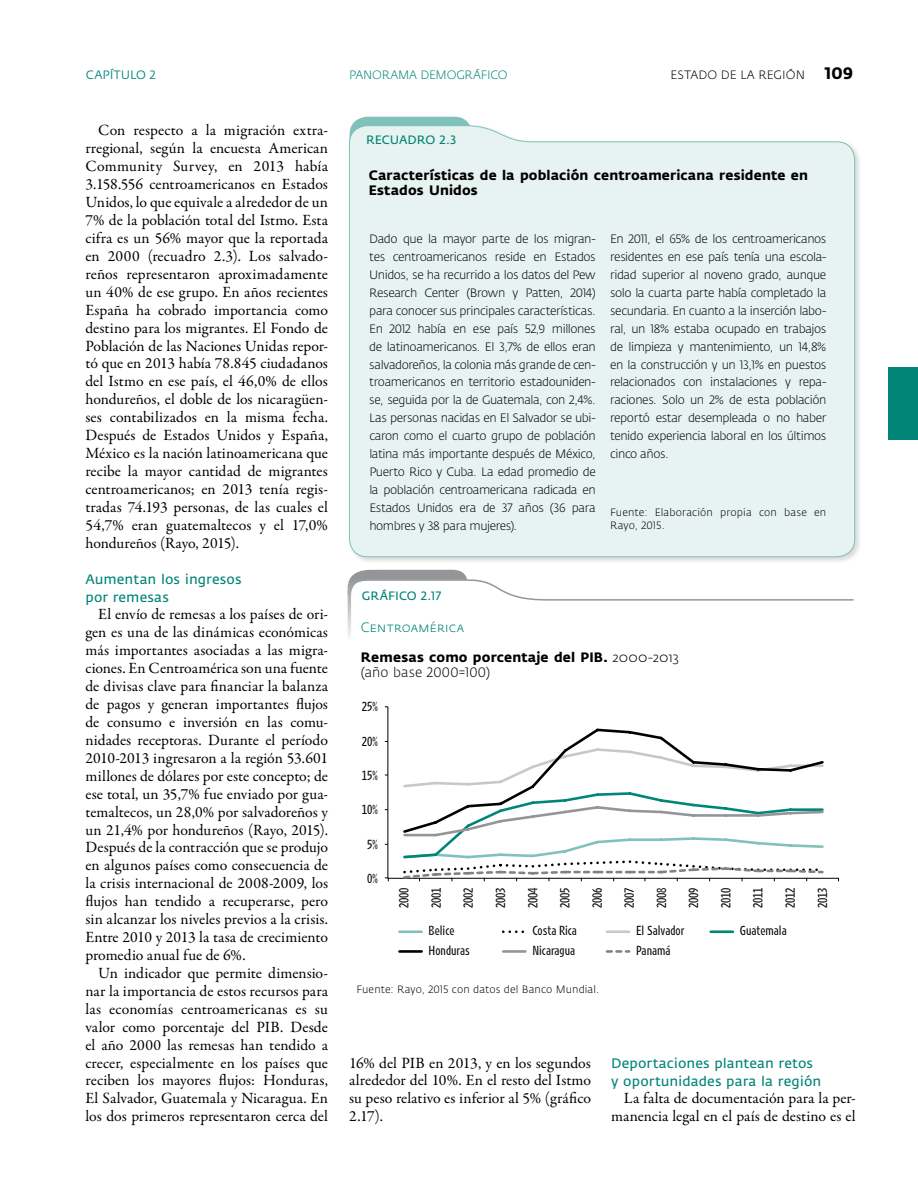
<style>
.page{position:relative;width:918px;height:1188px;background:#fff}
.page>*{position:absolute;margin:0;border:0;box-sizing:border-box;transform-origin:0 0}
.t1{font:15.75px/17.9px "Garamond Premr Pro";letter-spacing:.01em;color:#000;text-align:justify}
.t2{font:700 13.5px/15px "Fedra Sans";letter-spacing:.01em;color:#000}
.t3{font:13.5px/18px "Fedra Sans";letter-spacing:.005em;color:#008576}
.t4{font:13.5px "Fedra Sans Light SC";letter-spacing:.005em;color:#008576}
.t5{font:300 12px/18px "Fedra Sans";letter-spacing:-.03em;color:#000;text-align:justify}
.t6{font:12px "Retina A05";color:#000}
.t7{font:12px "Fedra Sans";letter-spacing:.005em;color:#008576}
.t8{font:300 12px "Fedra Sans";letter-spacing:-.015em;color:#008576}
.t9{font:300 12px "Fedra Sans";letter-spacing:.01em;color:#000}
.t10{font:12px "Fedra Sans";letter-spacing:.01em;color:#008576}
.t11{font:300 10.5px/12.6px "Fedra Sans";letter-spacing:.01em;color:#000}
.s1{font-weight:700;font-size:16.5px}
.s2{font-family:"Fedra Sans Light SC";font-weight:400}
.s3{font-weight:300}
</style>
<div class="page">
<div style="left:888px;top:367px;width:30px;height:73px;background:#008576"></div>
<svg style="left:347px;top:570px;width:507px;height:67px"></svg>
<hr style="left:387px;top:707px;width:1px;height:171px;background:#000">
<hr style="left:388px;top:878px;width:451px;height:1px;background:#000">
<svg style="left:570px;top:728px;width:104px;height:18px"></svg>
<svg style="left:402px;top:746px;width:423px;height:135px"></svg>
<hr style="left:399px;top:930px;width:23px;height:3px;background:#80c2ba">
<svg style="left:503px;top:930px;width:22px;height:3px"></svg>
<hr style="left:607px;top:930px;width:22px;height:3px;background:#c7c8ca">
<hr style="left:711px;top:930px;width:22px;height:3px;background:#008576">
<hr style="left:399px;top:950px;width:23px;height:3px;background:#000">
<hr style="left:503px;top:950px;width:22px;height:3px;background:#939598">
<svg style="left:607px;top:950px;width:22px;height:3px"></svg>
<div style="left:350px;top:117px;width:122px;height:44px;background:#80c2ba;border-radius:18px"></div>
<div style="left:348px;top:124px;width:515px;height:440px;background:#000;opacity:.15"></div>
<div style="left:349px;top:125px;width:506px;height:433px;background:#e6f3f1"></div>
<p class="t10" style="left:86px;top:68px;width:71px">CAPÍTULO 2</p>
<p class="t8" style="left:349px;top:68px;width:160px">PANORAMA DEMOGRÁFICO</p>
<p class="t9" style="left:670px;top:68px;width:184px">ESTADO DE LA REGIÓN <span class="s1">109</span></p>
<p class="t1" style="left:85px;top:122px;width:244px;text-indent:13px">Con respecto a la migración extra&shy;rregional, según la encuesta American Community Survey, en 2013 había 3.158.556 centroamericanos en Estados Unidos, lo que equivale a alrededor de un 7% de la población total del Istmo. Esta cifra es un 56% mayor que la reportada en 2000 (recuadro 2.3). Los salvado&shy;reños representaron aproximadamente un 40% de ese grupo. En años recientes España ha cobrado importancia como destino para los migrantes. El Fondo de Población de las Naciones Unidas repor&shy;tó que en 2013 había 78.845 ciudadanos del Istmo en ese país, el 46,0% de ellos hondureños, el doble de los nicaragüen&shy;ses contabilizados en la misma fecha.<br>Después de Estados Unidos y España, México es la nación latinoamericana que recibe la mayor cantidad de migrantes centroamericanos; en 2013 tenía regis&shy;tradas 74.193 personas, de las cuales el 54,7% eran guatemaltecos y el 17,0% hondureños (Rayo, 2015).</p>
<p class="t3" style="left:85px;top:570px;width:158px">Aumentan los ingresos por remesas</p>
<p class="t1" style="left:85px;top:606px;width:244px;text-indent:13px">El envío de remesas a los países de ori&shy;gen es una de las dinámicas económicas más importantes asociadas a las migra&shy;ciones. En Centroamérica son una fuente de divisas clave para financiar la balanza de pagos y generan importantes flujos de consumo e inversión en las comu&shy;nidades receptoras. Durante el período 2010-2013 ingresaron a la región 53.601 millones de dólares por este concepto; de ese total, un 35,7% fue enviado por gua&shy;temaltecos, un 28,0% por salvadoreños y un 21,4% por hondureños (Rayo, 2015).<br>Después de la contracción que se produjo en algunos países como consecuencia de la crisis internacional de 2008-2009, los flujos han tendido a recuperarse, pero sin alcanzar los niveles previos a la crisis.<br>Entre 2010 y 2013 la tasa de crecimiento promedio anual fue de 6%.</p>
<p class="t1" style="left:85px;top:964px;width:244px;text-indent:13px">Un indicador que permite dimensio&shy;nar la importancia de estos recursos para las economías centroamericanas es su valor como porcentaje del PIB. Desde el año 2000 las remesas han tendido a crecer, especialmente en los países que reciben los mayores flujos: Honduras, El Salvador, Guatemala y Nicaragua. En los dos primeros representaron cerca del</p>
<p class="t7" style="left:366px;top:133px;width:92px">RECUADRO 2.3</p>
<p class="t2" style="left:369px;top:168px;width:441px">Características de la población centroamericana residente en<br>Estados Unidos</p>
<p class="t5" style="left:610px;top:230px;width:218px">En 2011, el 65% de los centroamericanos residentes en ese país tenía una escola&shy;ridad superior al noveno grado, aunque solo la cuarta parte había completado la secundaria. En cuanto a la inserción labo&shy;ral, un 18% estaba ocupado en trabajos de limpieza y mantenimiento, un 14,8% en la construcción y un 13,1% en puestos relacionados con instalaciones y repa&shy;raciones. Solo un 2% de esta población reportó estar desempleada o no haber tenido experiencia laboral en los últimos cinco años.</p>
<p class="t7" style="left:359px;top:133px;width:91px">RECUADRO 3.3</p>
<p class="t5" style="left:369px;top:230px;width:228px">Dado que la mayor parte de los migran&shy;tes centroamericanos reside en Estados Unidos, se ha recurrido a los datos del Pew Research Center (Brown y Patten, 2014) para conocer sus principales características.<br>En 2012 había en ese país 52,9 millones de latinoamericanos. El 3,7% de ellos eran salvadoreños, la colonia más grande de cen&shy;troamericanos en territorio estadouniden&shy;se, seguida por la de Guatemala, con 2,4%.<br>Las personas nacidas en El Salvador se ubi&shy;caron como el cuarto grupo de población latina más importante después de México, Puerto Rico y Cuba. La edad promedio de la población centroamericana radicada en Estados Unidos era de 37 años (36 para hombres y 38 para mujeres).</p>
<p class="t11" style="left:610px;top:507px;width:218px">Fuente: Elaboración propia con base en<br>Rayo, 2015.</p>
<p class="t7" style="left:362px;top:590px;width:81px">GRÁFICO 2.17</p>
<p class="t4" style="left:361px;top:620px;width:105px">Centroamérica</p>
<p class="t2" style="left:361px;top:650px;width:320px">Remesas como porcentaje del PIB. <span class="s2">2000-2013 </span><span class="s3">(año base 2000=100)</span></p>
<p class="t6" style="left:362px;top:700px;width:17px">25%</p>
<p class="t6" style="left:362px;top:734px;width:17px">20%</p>
<p class="t6" style="left:362px;top:768px;width:17px">15%</p>
<p class="t6" style="left:362px;top:803px;width:17px">10%</p>
<p class="t6" style="left:367px;top:837px;width:12px">5%</p>
<p class="t6" style="left:367px;top:871px;width:12px">0%</p>
<p class="t6" style="left:397px;top:908px;width:23px;rotate:-90deg">2000</p>
<p class="t6" style="left:429px;top:908px;width:23px;rotate:-90deg">2001</p>
<p class="t6" style="left:461px;top:908px;width:23px;rotate:-90deg">2002</p>
<p class="t6" style="left:493px;top:908px;width:23px;rotate:-90deg">2003</p>
<p class="t6" style="left:526px;top:908px;width:23px;rotate:-90deg">2004</p>
<p class="t6" style="left:558px;top:908px;width:23px;rotate:-90deg">2005</p>
<p class="t6" style="left:590px;top:908px;width:23px;rotate:-90deg">2006</p>
<p class="t6" style="left:622px;top:908px;width:23px;rotate:-90deg">2007</p>
<p class="t6" style="left:654px;top:908px;width:23px;rotate:-90deg">2008</p>
<p class="t6" style="left:687px;top:908px;width:23px;rotate:-90deg">2009</p>
<p class="t6" style="left:719px;top:908px;width:23px;rotate:-90deg">2010</p>
<p class="t6" style="left:751px;top:908px;width:23px;rotate:-90deg">2011</p>
<p class="t6" style="left:783px;top:908px;width:23px;rotate:-90deg">2012</p>
<p class="t6" style="left:815px;top:908px;width:23px;rotate:-90deg">2013</p>
<p class="t6" style="left:429px;top:924px;width:27px">Belice</p>
<p class="t6" style="left:532px;top:924px;width:46px">Costa Rica</p>
<p class="t6" style="left:636px;top:924px;width:50px">El Salvador</p>
<p class="t6" style="left:740px;top:924px;width:48px">Guatemala</p>
<p class="t6" style="left:429px;top:943px;width:43px">Honduras</p>
<p class="t6" style="left:532px;top:943px;width:44px">Nicaragua</p>
<p class="t6" style="left:636px;top:943px;width:36px">Panamá</p>
<p class="t11" style="left:356px;top:983px;width:244px">Fuente: Rayo, 2015 con datos del Banco Mundial.</p>
<p class="t1" style="left:349px;top:1054px;width:243px">16% del PIB en 2013, y en los segundos alrededor del 10%. En el resto del Istmo su peso relativo es inferior al 5% (gráfico 2.17).</p>
<p class="t3" style="left:611px;top:1054px;width:212px">Deportaciones plantean retos y oportunidades para la región</p>
<p class="t1" style="left:611px;top:1090px;width:246px;text-align:right">La falta de documentación para la per&shy;manencia legal en el país de destino es el</p>
</div>
